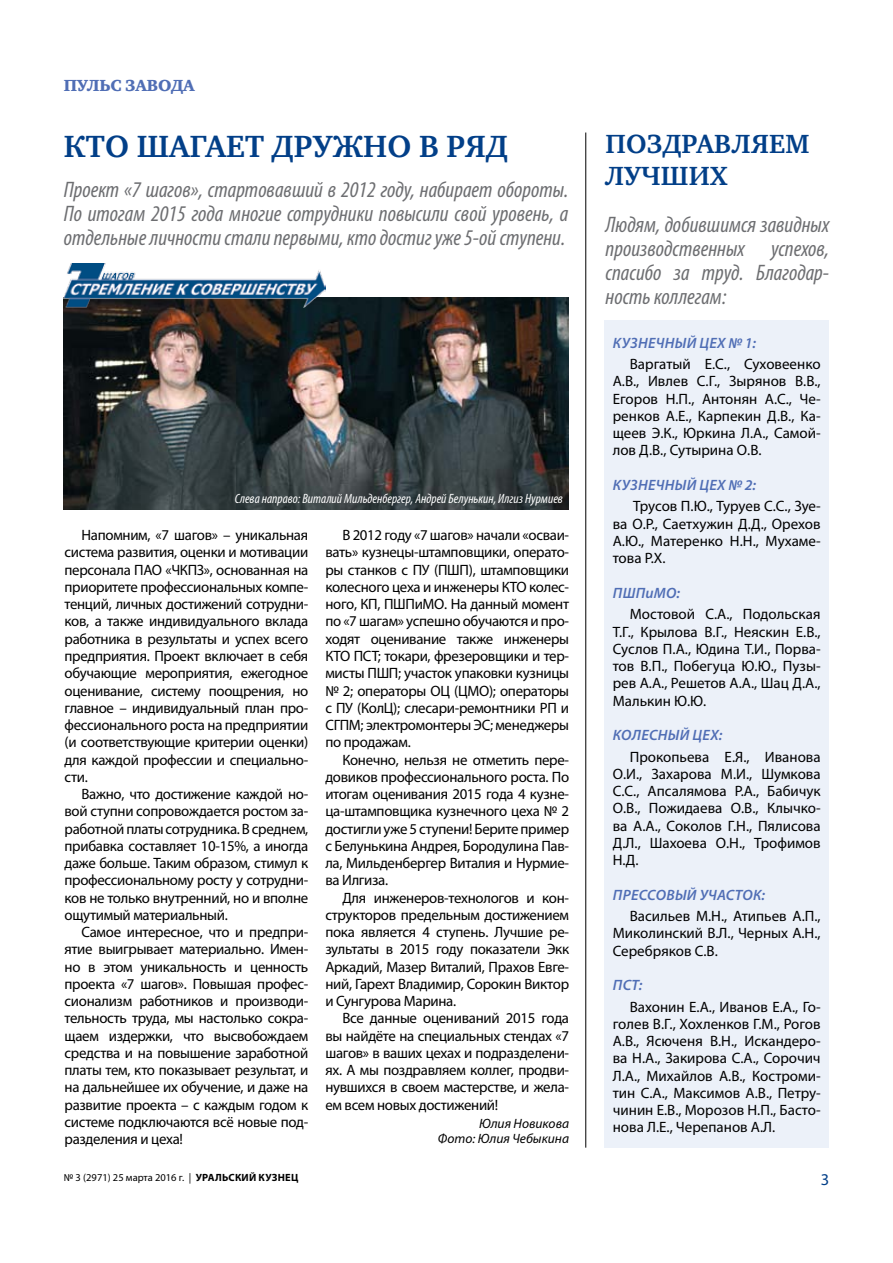
<style>
.page{position:relative;width:893px;height:1263px;background:#fff}
.page>*{position:absolute;margin:0;border:0;box-sizing:border-box;transform-origin:0 0}
.t1{font:700 31.5px "Charter C";letter-spacing:.005em;color:#023f88}
.t2{font:700 27px/31.5px "Charter C";letter-spacing:.01em;color:#023f88}
.t3{font:italic condensed 22.5px/24px "Myriad Pro";color:#6d6e71;text-align:justify}
.t4{font:16.5px "Charter Black C";color:#506eb5}
.t5{font:16.5px "Myriad Pro";color:#023f88}
.t6{font:15px/17.2px "Myriad Pro";letter-spacing:-.015em;color:#000;text-align:justify}
.t7{font:italic 600 15px "Myriad Pro";letter-spacing:.035em;color:#506eb5}
.t8{font:italic 600 15px "Myriad Pro";letter-spacing:.075em;color:#506eb5}
.t9{font:italic condensed 13.5px "Myriad Pro";color:#fff}
.t10{font:italic 13.5px/15px "Myriad Pro";color:#000;text-align:right}
.t11{font:10.5px "Myriad Pro";color:#000}
.s1{font-weight:700}
</style>
<div class="page">
<div style="left:604px;top:320px;width:225px;height:828px;background:#ecf1f9"></div>
<img style="left:64px;top:298px;width:504px;height:211px">
<img style="left:63px;top:263px;width:262px;height:44px">
<hr style="left:585px;top:133px;width:1px;height:1015px;background:#000">
<p class="t4" style="left:64px;top:76px;width:133px">Пульс завода</p>
<h1 class="t1" style="left:64px;top:129px;width:446px">Кто шагает дружно в ряд</h1>
<h3 class="t3" style="left:64px;top:177px;width:506px">Проект «7 шагов», стартовавший в 2012 году, набирает обороты.<br>По итогам 2015 года многие сотрудники повысили свой уровень, а отдельные личности стали первыми, кто достиг уже 5-ой ступени.</h3>
<p class="t9" style="left:235px;top:490px;width:330px">Слева направо: Виталий Мильденбергер, Андрей Белунькин, Илгиз Нурмиев</p>
<p class="t6" style="left:65px;top:526px;width:245px;text-indent:17px">Напомним, «7 шагов» – уникальная система развития, оценки и мотивации персонала ПАО «ЧКПЗ», основанная на приоритете профессиональных компе&shy;тенций, личных достижений сотрудни&shy;ков, а также индивидуального вклада работника в результаты и успех всего предприятия. Проект включает в себя обучающие мероприятия, ежегодное оценивание, систему поощрения, но главное – индивидуальный план про&shy;фессионального роста на предприятии (и соответствующие критерии оценки) для каждой профессии и специально&shy;сти.</p>
<p class="t6" style="left:65px;top:785px;width:245px;text-indent:17px">Важно, что достижение каждой но&shy;вой ступни сопровождается ростом за&shy;работной платы сотрудника. В среднем, прибавка составляет 10-15%, а иногда даже больше. Таким образом, стимул к профессиональному росту у сотрудни&shy;ков не только внутренний, но и вполне ощутимый материальный.</p>
<p class="t6" style="left:65px;top:923px;width:245px;text-indent:17px">Самое интересное, что и предпри&shy;ятие выигрывает материально. Имен&shy;но в этом уникальность и ценность проекта «7 шагов». Повышая профес&shy;сионализм работников и производи&shy;тельность труда, мы настолько сокра&shy;щаем издержки, что высвобождаем средства и на повышение заработной платы тем, кто показывает результат, и на дальнейшее их обучение, и даже на развитие проекта – с каждым годом к системе подключаются всё новые под&shy;разделения и цеха!</p>
<p class="t6" style="left:325px;top:526px;width:245px;text-indent:17px">В 2012 году «7 шагов» начали «осваи&shy;вать» кузнецы-штамповщики, операто&shy;ры станков с ПУ (ПШП), штамповщики колесного цеха и инженеры КТО колес&shy;ного, КП, ПШПиМО. На данный момент по «7 шагам» успешно обучаются и про&shy;ходят оценивание также инженеры КТО ПСТ; токари, фрезеровщики и тер&shy;мисты ПШП; участок упаковки кузницы № 2; операторы ОЦ (ЦМО); операторы с ПУ (КолЦ); слесари-ремонтники РП и СГПМ; электромонтеры ЭС; менеджеры по продажам.</p>
<p class="t6" style="left:325px;top:751px;width:245px;text-indent:17px">Конечно, нельзя не отметить пере&shy;довиков профессионального роста. По итогам оценивания 2015 года 4 кузне&shy;ца-штамповщика кузнечного цеха № 2 достигли уже 5 ступени! Берите пример с Белунькина Андрея, Бородулина Пав&shy;ла, Мильденбергер Виталия и Нурмие&shy;ва Илгиза.</p>
<p class="t6" style="left:325px;top:889px;width:245px;text-indent:17px">Для инженеров-технологов и кон&shy;структоров предельным достижением пока является 4 ступень. Лучшие ре&shy;зультаты в 2015 году показатели Экк Аркадий, Мазер Виталий, Прахов Евге&shy;ний, Гарехт Владимир, Сорокин Виктор и Сунгурова Марина.</p>
<p class="t6" style="left:325px;top:1009px;width:245px;text-indent:17px">Все данные оцениваний 2015 года вы найдёте на специальных стендах «7 шагов» в ваших цехах и подразделени&shy;ях. А мы поздравляем коллег, продви&shy;нувшихся в своем мастерстве, и жела&shy;ем всем новых достижений!</p>
<p class="t10" style="left:438px;top:1115px;width:133px">Юлия Новикова<br>Фото: Юлия Чебыкина</p>
<h2 class="t2" style="left:606px;top:129px;width:205px">Поздравляем лучших</h2>
<h3 class="t3" style="left:606px;top:212px;width:225px">Людям, добившимся завидных производственных успехов, спасибо за труд. Благодар&shy;ность коллегам:</h3>
<p class="t7" style="left:613px;top:333px;width:145px">Кузнечный цех № 1:</p>
<p class="t6" style="left:613px;top:355px;width:209px;text-indent:17px">Варгатый Е.С., Суховеенко А.В., Ивлев С.Г., Зырянов В.В., Егоров Н.П., Антонян А.С., Че&shy;ренков А.Е., Карпекин Д.В., Ка&shy;щеев Э.К., Юркина Л.А., Самой&shy;лов Д.В., Сутырина О.В.</p>
<p class="t7" style="left:613px;top:475px;width:145px">Кузнечный цех № 2:</p>
<p class="t6" style="left:613px;top:498px;width:209px;text-indent:21px">Трусов П.Ю., Туруев С.С., Зуе&shy;ва О.Р., Саетхужин Д.Д., Орехов А.Ю., Матеренко Н.Н., Мухаме&shy;това Р.Х.</p>
<p class="t7" style="left:613px;top:583px;width:69px">ПШПиМО:</p>
<p class="t6" style="left:613px;top:605px;width:209px;text-indent:17px">Мостовой С.А., Подольская Т.Г., Крылова В.Г., Неяскин Е.В., Суслов П.А., Юдина Т.И., Порва&shy;тов В.П., Побегуца Ю.Ю., Пузы&shy;рев А.А., Решетов А.А., Шац Д.А., Малькин Ю.Ю.</p>
<p class="t7" style="left:613px;top:725px;width:111px">Колесный цех:</p>
<p class="t6" style="left:613px;top:748px;width:209px;text-indent:17px">Прокопьева Е.Я., Иванова О.И., Захарова М.И., Шумкова С.С., Апсалямова Р.А., Бабичук О.В., Пожидаева О.В., Клычко&shy;ва А.А., Соколов Г.Н., Пялисова Д.Л., Шахоева О.Н., Трофимов Н.Д.</p>
<p class="t8" style="left:613px;top:885px;width:154px">Прессовый участок:</p>
<p class="t6" style="left:613px;top:907px;width:209px;text-indent:17px">Васильев М.Н., Атипьев А.П., Миколинский В.Л., Черных А.Н., Серебряков С.В.</p>
<p class="t7" style="left:613px;top:975px;width:31px">ПСТ:</p>
<p class="t6" style="left:613px;top:998px;width:209px;text-indent:17px">Вахонин Е.А., Иванов Е.А., Го&shy;голев В.Г., Хохленков Г.М., Рогов А.В., Ясюченя В.Н., Искандеро&shy;ва Н.А., Закирова С.А., Сорочич Л.А., Михайлов А.В., Костроми&shy;тин С.А., Максимов А.В., Петру&shy;чинин Е.В., Морозов Н.П., Басто&shy;нова Л.Е., Черепанов А.Л.</p>
<p class="t11" style="left:64px;top:1171px;width:236px">№ 3 (2971) 25 марта 2016 г. | <span class="s1">Уральский кузнец</span></p>
<p class="t5" style="left:821px;top:1169px;width:10px">3</p>
</div>
